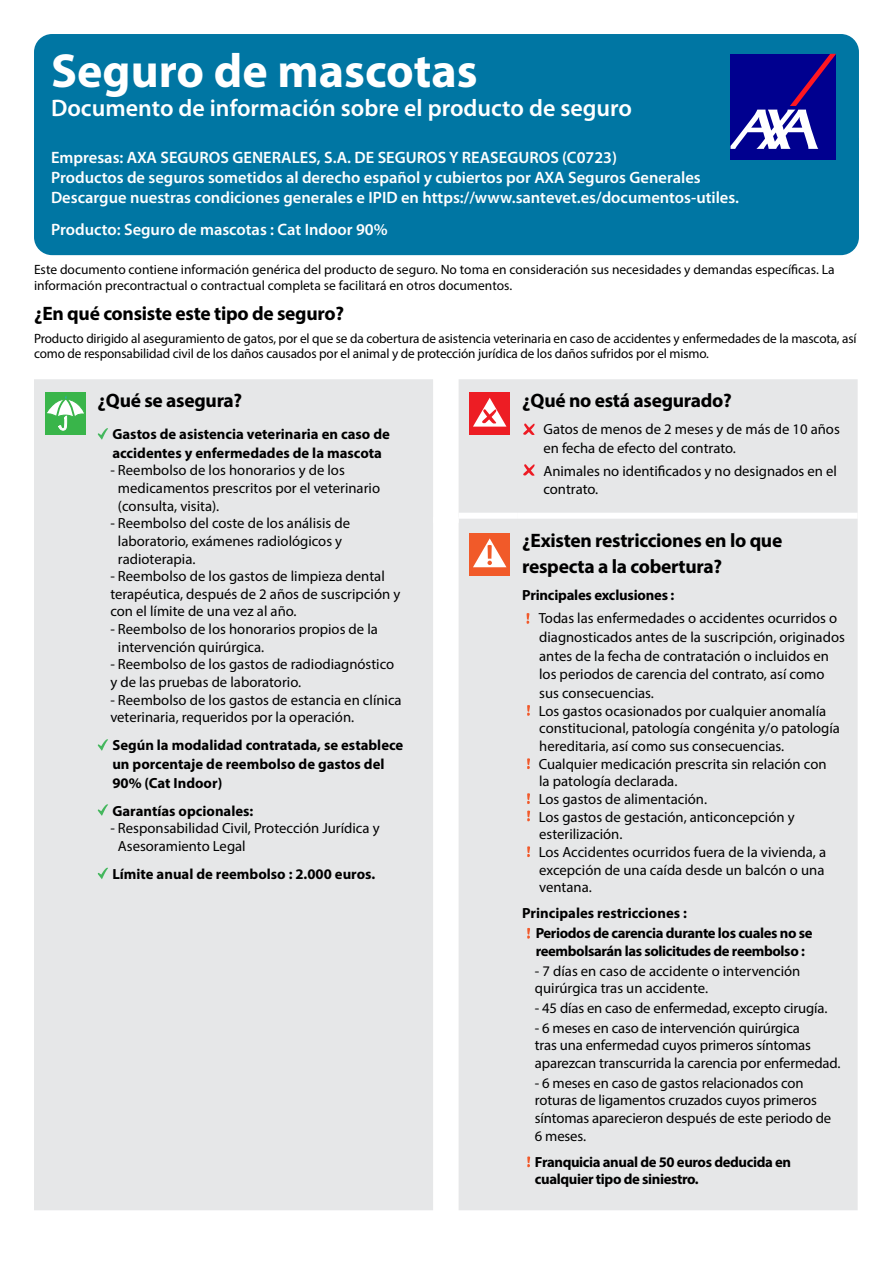
<style>
.page{position:relative;width:893px;height:1263px;background:#fff}
.page>*{position:absolute;margin:0;border:0;box-sizing:border-box;transform-origin:0 0}
.t1{font:700 48px "Myriad Pro";color:#fff}
.t2{font:600 24px "Myriad Pro";color:#fff}
.t3{font:700 19.5px/25.5px "Myriad Pro";letter-spacing:-.015em;color:#000}
.t4{font:600 16.5px/20.1px "Myriad Pro";color:#fff}
.t5{font:14.7px/17.7px "Myriad Pro";color:#000}
.t6{font:700 14.7px/19px "Myriad Pro";letter-spacing:-.005em;color:#000}
.t7{font:700 14.7px/19.8px "Myriad Pro";letter-spacing:-.025em;color:#000}
.t8{font:13.5px/16.2px "Myriad Pro";letter-spacing:-.01em;color:#000}
</style>
<div class="page">
<div style="left:34px;top:34px;width:825px;height:221px;background:#0076a3;border-radius:18px"></div>
<div style="left:34px;top:379px;width:824px;height:831px;background:#e6e7e8"></div>
<div style="left:459px;top:513px;width:59px;height:6px;background:#fff"></div>
<div style="left:518px;top:513px;width:340px;height:6px;background:#fff"></div>
<div style="left:433px;top:517px;width:26px;height:6px;background:#fff"></div>
<div style="left:45px;top:392px;width:41px;height:43px;background:#39b54a"></div>
<svg style="left:47px;top:395px;width:37px;height:35px"></svg>
<div style="left:469px;top:392px;width:41px;height:43px;background:#ed1d24"></div>
<svg style="left:473px;top:398px;width:33px;height:29px"></svg>
<div style="left:469px;top:533px;width:41px;height:42px;background:#f15a29"></div>
<svg style="left:473px;top:538px;width:33px;height:29px"></svg>
<div style="left:730px;top:54px;width:106px;height:105px;background:#00008f"></div>
<svg style="left:730px;top:54px;width:106px;height:95px"></svg>
<svg style="left:98px;top:428px;width:10px;height:12px"></svg>
<svg style="left:98px;top:739px;width:10px;height:12px"></svg>
<svg style="left:98px;top:804px;width:10px;height:12px"></svg>
<svg style="left:98px;top:868px;width:10px;height:11px"></svg>
<svg style="left:523px;top:423px;width:12px;height:12px"></svg>
<svg style="left:523px;top:464px;width:12px;height:12px"></svg>
<svg style="left:527px;top:613px;width:2px;height:11px"></svg>
<svg style="left:527px;top:705px;width:3px;height:11px"></svg>
<svg style="left:527px;top:758px;width:3px;height:11px"></svg>
<svg style="left:527px;top:793px;width:3px;height:11px"></svg>
<svg style="left:527px;top:811px;width:3px;height:10px"></svg>
<svg style="left:527px;top:846px;width:3px;height:11px"></svg>
<svg style="left:527px;top:928px;width:3px;height:11px"></svg>
<svg style="left:527px;top:1156px;width:3px;height:11px"></svg>
<h1 class="t1" style="left:51px;top:40px;width:428px">Seguro de mascotas</h1>
<h2 class="t2" style="left:51px;top:92px;width:582px">Documento de información sobre el producto de seguro</h2>
<p class="t4" style="left:51px;top:147px;width:690px">Empresas: AXA SEGUROS GENERALES, S.A. DE SEGUROS Y REASEGUROS (C0723)<br>Productos de seguros sometidos al derecho español y cubiertos por AXA Seguros Generales<br>Descargue nuestras condiciones generales e IPID en https://www.santevet.es/documentos-utiles.</p>
<p class="t4" style="left:51px;top:219px;width:338px">Producto: Seguro de mascotas : Cat Indoor 90%</p>
<p class="t8" style="left:34px;top:261px;width:802px">Este documento contiene información genérica del producto de seguro. No toma en consideración sus necesidades y demandas específicas. La información precontractual o contractual completa se facilitará en otros documentos.</p>
<h3 class="t3" style="left:34px;top:300px;width:311px">¿En qué consiste este tipo de seguro?</h3>
<p class="t8" style="left:34px;top:331px;width:824px;line-height:15px">Producto dirigido al aseguramiento de gatos, por el que se da cobertura de asistencia veterinaria en caso de accidentes y enfermedades de la mascota, así como de responsabilidad civil de los daños causados por el animal y de protección jurídica de los daños sufridos por el mismo.</p>
<h3 class="t3" style="left:98px;top:387px;width:146px">¿Qué se asegura?</h3>
<p class="t6" style="left:112px;top:424px;width:279px">Gastos de asistencia veterinaria en caso de accidentes y enfermedades de la mascota</p>
<p class="t5" style="left:118px;top:461px;width:264px;text-indent:-8px">- Reembolso de los honorarios y de los medicamentos prescritos por el veterinario (consulta, visita).</p>
<p class="t5" style="left:118px;top:514px;width:234px;text-indent:-8px">- Reembolso del coste de los análisis de laboratorio, exámenes radiológicos y radioterapia.</p>
<p class="t5" style="left:110px;top:567px;width:291px">- Reembolso de los gastos de limpieza dental terapéutica, después de 2 años de suscripción y con el límite de una vez al año.</p>
<p class="t5" style="left:118px;top:620px;width:261px;text-indent:-8px">- Reembolso de los honorarios propios de la intervención quirúrgica.</p>
<p class="t5" style="left:110px;top:655px;width:285px">- Reembolso de los gastos de radiodiagnóstico y de las pruebas de laboratorio.</p>
<p class="t5" style="left:110px;top:691px;width:293px">- Reembolso de los gastos de estancia en clínica veterinaria, requeridos por la operación.</p>
<p class="t6" style="left:112px;top:735px;width:292px">Según la modalidad contratada, se establece un porcentaje de reembolso de gastos del<br>90% (Cat Indoor)</p>
<p class="t6" style="left:112px;top:801px;width:142px">Garantías opcionales:</p>
<p class="t5" style="left:118px;top:819px;width:263px;text-indent:-8px">- Responsabilidad Civil, Protección Jurídica y<br>Asesoramiento Legal</p>
<p class="t6" style="left:112px;top:864px;width:264px">Límite anual de reembolso : 2.000 euros.</p>
<h3 class="t3" style="left:522px;top:387px;width:211px">¿Qué no está asegurado?</h3>
<p class="t5" style="left:543px;top:419px;width:298px;line-height:18.8px">Gatos de menos de 2 meses y de más de 10 años en fecha de efecto del contrato.</p>
<p class="t5" style="left:543px;top:461px;width:295px;line-height:18.8px">Animales no identificados y no designados en el contrato.</p>
<h3 class="t3" style="left:522px;top:527px;width:262px">¿Existen restricciones en lo que respecta a la cobertura?</h3>
<p class="t6" style="left:522px;top:585px;width:154px">Principales exclusiones :</p>
<p class="t5" style="left:539px;top:609px;width:308px">Todas las enfermedades o accidentes ocurridos o diagnosticados antes de la suscripción, originados antes de la fecha de contratación o incluidos en los periodos de carencia del contrato, así como sus consecuencias.<br>Los gastos ocasionados por cualquier anomalía constitucional, patología congénita y/o patología hereditaria, así como sus consecuencias.<br>Cualquier medicación prescrita sin relación con<br>la patología declarada.<br>Los gastos de alimentación.<br>Los gastos de gestación, anticoncepción y esterilización.<br>Los Accidentes ocurridos fuera de la vivienda, a excepción de una caída desde un balcón o una ventana.</p>
<p class="t7" style="left:536px;top:903px;width:278px;text-indent:-13px">Principales restricciones :<br>Periodos de carencia durante los cuales no se</p>
<p class="t7" style="left:536px;top:940px;width:271px">reembolsarán las solicitudes de reembolso :</p>
<p class="t5" style="left:535px;top:961px;width:267px">- 7 días en caso de accidente o intervención quirúrgica tras un accidente.</p>
<p class="t5" style="left:535px;top:999px;width:294px">- 45 días en caso de enfermedad, excepto cirugía.</p>
<p class="t5" style="left:535px;top:1019px;width:307px">- 6 meses en caso de intervención quirúrgica<br>tras una enfermedad cuyos primeros síntomas aparezcan transcurrida la carencia por enfermedad.</p>
<p class="t5" style="left:535px;top:1074px;width:298px">- 6 meses en caso de gastos relacionados con roturas de ligamentos cruzados cuyos primeros síntomas aparecieron después de este periodo de 6 meses.</p>
<p class="t7" style="left:535px;top:1152px;width:258px;line-height:17.7px">Franquicia anual de 50 euros deducida en cualquier tipo de siniestro.</p>
</div>
